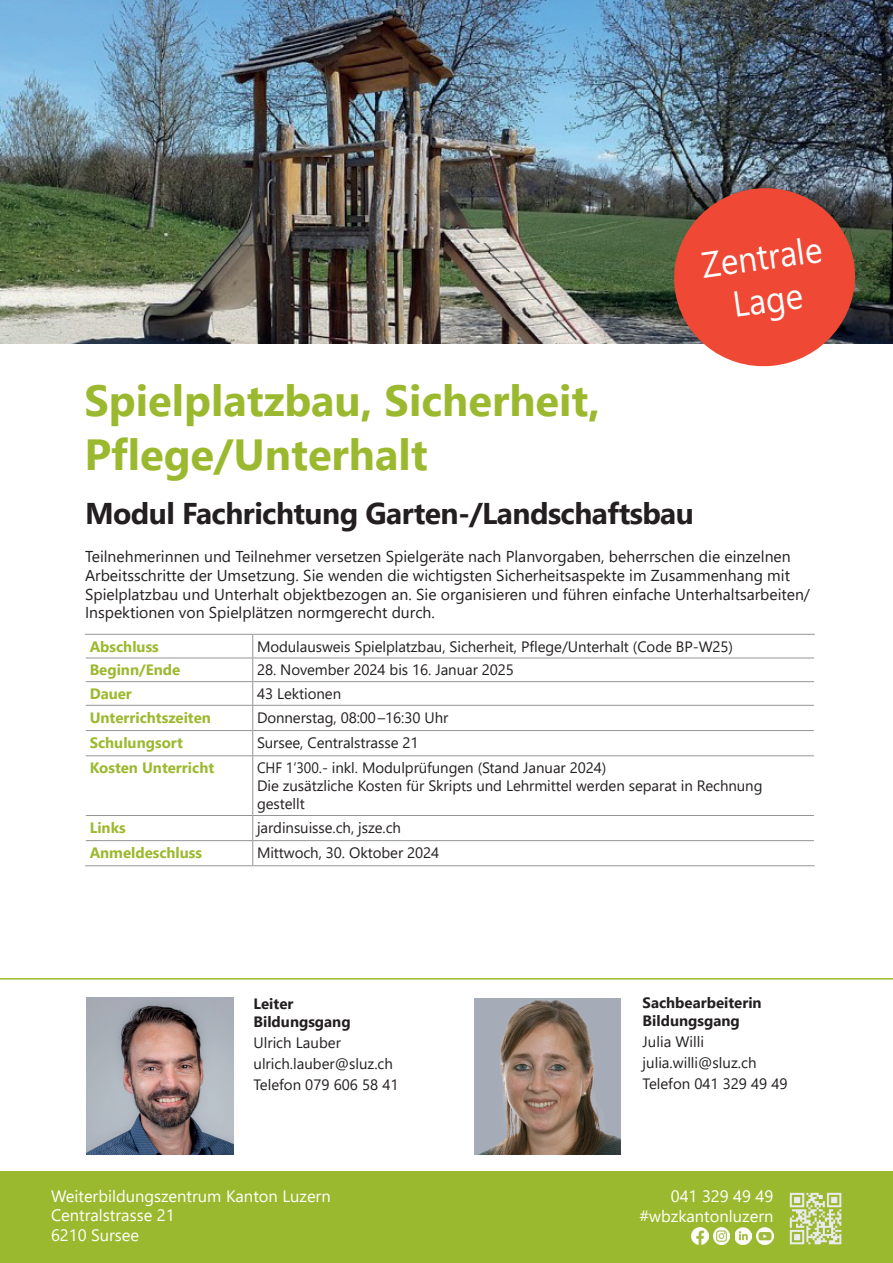
<style>
.page{position:relative;width:893px;height:1263px;background:#fff}
.page>*{position:absolute;margin:0;border:0;box-sizing:border-box;transform-origin:0 0}
.t1{font:700 43.5px/54px "Segoe UI";color:#9bb92e}
.t2{font:36px/43.2px "Segoe UI";color:#fff;text-align:center;scale:.93 1}
.t3{font:700 30px "Segoe UI";letter-spacing:-.02em;color:#231f20}
.t4{font:16.5px/19.8px "Segoe UI";color:#fff}
.t5{font:15.75px/18.9px "Segoe UI";color:#231f20}
.t6{font:15px/21px "Segoe UI";letter-spacing:-.005em;color:#231f20}
.t7{font:15px/18px "Segoe UI";letter-spacing:-.005em;color:#231f20;scale:.93 1}
.t8{font:700 15px "Segoe UI";color:#9bb92e}
.t9{font:700 15px/18px "Segoe UI";color:#231f20}
</style>
<div class="page">
<div style="left:0;top:1172px;width:893px;height:91px;background:#9bb92e"></div>
<img style="left:713px;top:1228px;width:17px;height:16px">
<img style="left:735px;top:1228px;width:17px;height:17px">
<img style="left:757px;top:1228px;width:17px;height:17px">
<img style="left:691px;top:1228px;width:17px;height:17px">
<img style="left:789px;top:1192px;width:53px;height:53px">
<img style="left:0;top:0;width:893px;height:344px">
<svg style="left:670px;top:184px;width:189px;height:183px;background:#ce5546"></svg>
<hr style="left:86px;top:815px;width:167px;height:1px;background:#939598">
<hr style="left:253px;top:815px;width:561px;height:1px;background:#939598">
<hr style="left:86px;top:840px;width:167px;height:1px;background:#939598">
<hr style="left:253px;top:840px;width:561px;height:1px;background:#939598">
<hr style="left:85px;top:865px;width:168px;height:1px;background:#939598">
<hr style="left:253px;top:865px;width:562px;height:1px;background:#939598">
<hr style="left:85px;top:634px;width:168px;height:1px;background:#939598">
<hr style="left:253px;top:634px;width:562px;height:1px;background:#939598">
<hr style="left:86px;top:658px;width:167px;height:1px;background:#939598">
<hr style="left:253px;top:658px;width:561px;height:1px;background:#939598">
<hr style="left:86px;top:681px;width:167px;height:1px;background:#939598">
<hr style="left:253px;top:681px;width:561px;height:1px;background:#939598">
<hr style="left:86px;top:705px;width:167px;height:1px;background:#939598">
<hr style="left:253px;top:705px;width:561px;height:1px;background:#939598">
<hr style="left:86px;top:730px;width:167px;height:1px;background:#939598">
<hr style="left:253px;top:730px;width:561px;height:1px;background:#939598">
<svg style="left:252px;top:635px;width:1px;height:120px"></svg>
<hr style="left:86px;top:755px;width:167px;height:1px;background:#939598">
<hr style="left:253px;top:755px;width:561px;height:1px;background:#939598">
<hr style="left:252px;top:756px;width:1px;height:59px;background:#939598">
<svg style="left:252px;top:816px;width:1px;height:49px"></svg>
<hr style="left:0;top:978px;width:893px;height:1px;background:#9bb92e">
<img style="left:474px;top:998px;width:147px;height:156px">
<img style="left:87px;top:998px;width:146px;height:156px">
<h2 class="t2" style="left:698px;top:241px;width:132px;rotate:-8deg">Zentrale<br>Lage</h2>
<h1 class="t1" style="left:84px;top:370px;width:517px">Spielplatzbau, Sicherheit,<br>Pflege/Unterhalt</h1>
<h3 class="t3" style="left:85px;top:485px;width:610px">Modul Fachrichtung Garten-/Landschaftsbau</h3>
<p class="t5" style="left:85px;top:545px;width:727px">Teilnehmerinnen und Teilnehmer versetzen Spielgeräte nach Planvorgaben, beherrschen die einzelnen Arbeitsschritte der Umsetzung. Sie wenden die wichtigsten Sicherheitsaspekte im Zusammenhang mit Spielplatzbau und Unterhalt objektbezogen an. Sie organisieren und führen einfache Unterhaltsarbeiten/ Inspektionen von Spielplätzen normgerecht durch.</p>
<p class="t8" style="left:90px;top:632px;width:71px">Abschluss</p>
<p class="t6" style="left:257px;top:634px;width:478px">Modulausweis Spielplatzbau, Sicherheit, Pflege/Unterhalt (Code BP-W25)</p>
<p class="t8" style="left:90px;top:656px;width:92px">Beginn/Ende</p>
<p class="t6" style="left:257px;top:658px;width:258px">28. November 2024 bis 16. Januar 2025</p>
<p class="t8" style="left:90px;top:679px;width:44px">Dauer</p>
<p class="t6" style="left:257px;top:682px;width:86px">43 Lektionen</p>
<p class="t8" style="left:90px;top:703px;width:123px">Unterrichtszeiten</p>
<p class="t6" style="left:257px;top:705px;width:193px">Donnerstag, 08:00 –16:30 Uhr</p>
<p class="t8" style="left:90px;top:728px;width:95px">Schulungsort</p>
<p class="t6" style="left:257px;top:731px;width:163px">Sursee, Centralstrasse 21</p>
<p class="t8" style="left:90px;top:754px;width:126px">Kosten Unterricht</p>
<p class="t7" style="left:257px;top:757px;width:545px">CHF 1‘300.- inkl. Modulprüfungen (Stand Januar 2024)<br>Die zusätzliche Kosten für Skripts und Lehrmittel werden separat in Rechnung gestellt</p>
<p class="t8" style="left:90px;top:813px;width:37px">Links</p>
<p class="t6" style="left:257px;top:816px;width:146px">jardinsuisse.ch, jsze.ch</p>
<p class="t8" style="left:90px;top:838px;width:114px">Anmeldeschluss</p>
<p class="t6" style="left:257px;top:841px;width:184px">Mittwoch, 30. Oktober 2024</p>
<p class="t9" style="left:253px;top:993px;width:99px">Leiter<br>Bildungsgang</p>
<p class="t6" style="left:253px;top:1031px;width:146px">Ulrich Lauber ulrich.lauber@sluz.ch<br>Telefon 079 606 58 41</p>
<p class="t9" style="left:643px;top:992px;width:121px">Sachbearbeiterin<br>Bildungsgang</p>
<p class="t6" style="left:643px;top:1030px;width:146px">Julia Willi julia.willi@sluz.ch<br>Telefon 041 329 49 49</p>
<p class="t4" style="left:51px;top:1184px;width:281px">Weiterbildungszentrum Kanton Luzern<br>Centralstrasse 21<br>6210 Sursee</p>
<p class="t4" style="left:639px;top:1185px;width:135px;text-align:right">041 329 49 49 #wbzkantonluzern</p>
</div>
